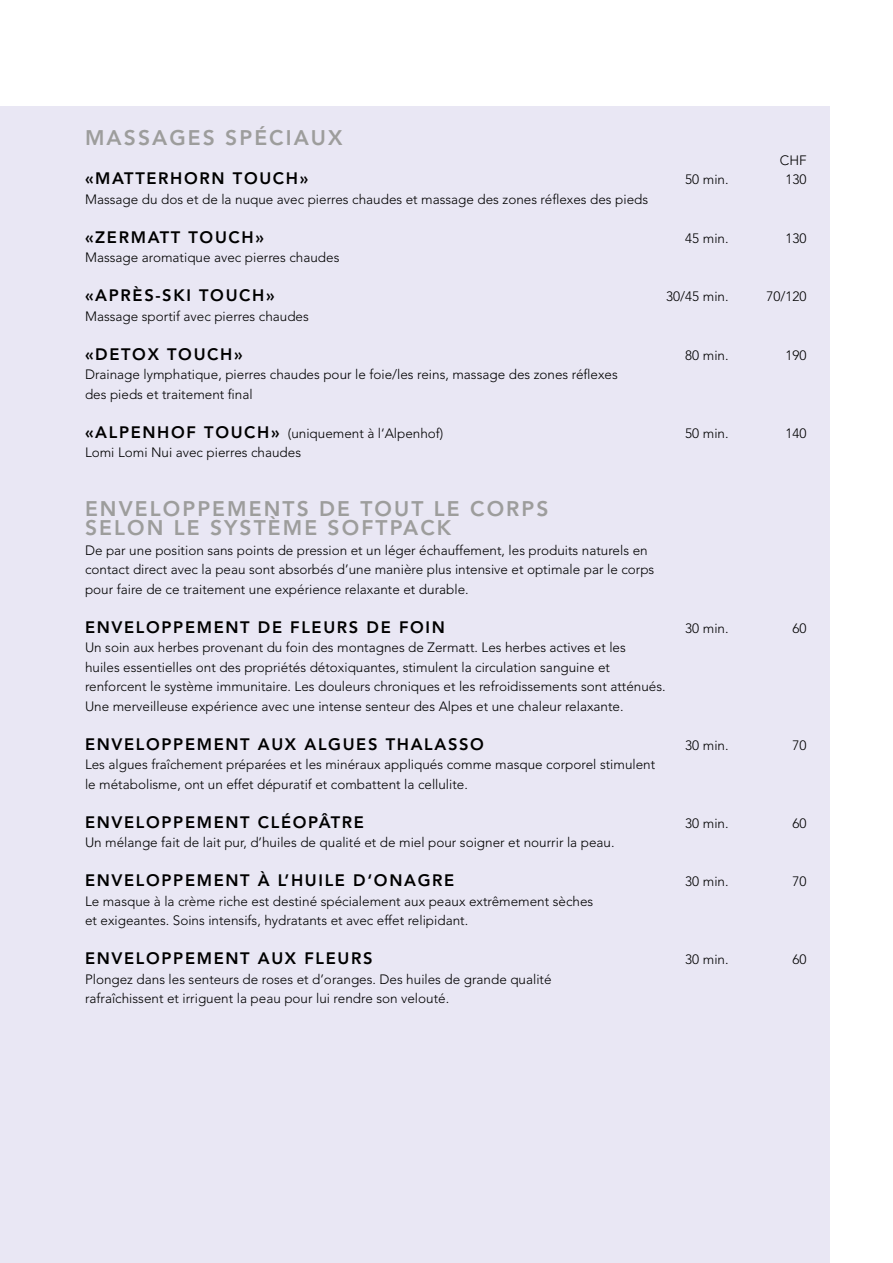
<style>
.page{position:relative;width:893px;height:1263px;background:#fff}
.page>*{position:absolute;margin:0;border:0;box-sizing:border-box;transform-origin:0 0}
.t1{font:800 21px/19.5px "Avenir LT Std";letter-spacing:.1em;color:#9d9d9c}
.t2{font:800 16.5px "Avenir LT Std";letter-spacing:.1em;color:#000}
.t3{font:300 13.5px/19.5px "Avenir LT Std";color:#000}
.s1{font-weight:800;font-size:16.5px}
</style>
<div class="page">
<div style="left:0;top:106px;width:829px;height:1157px;background:#e9e7f4"></div>
<hr style="left:892px;top:106px;width:1px;height:1157px;background:#e9e7f4">
<img style="left:892px;top:574px;width:1px;height:254px">
<h1 class="t1" style="left:85px;top:128px;width:259px">MASSAGES SPÉCIAUX</h1>
<p class="t3" style="left:780px;top:150px;width:28px">CHF</p>
<p class="t2" style="left:85px;top:169px;width:225px">«MATTERHORN TOUCH»</p>
<p class="t3" style="left:685px;top:170px;width:45px">50 min.</p>
<p class="t3" style="left:785px;top:170px;width:23px">130</p>
<p class="t3" style="left:85px;top:189px;width:565px">Massage du dos et de la nuque avec pierres chaudes et massage des zones réflexes des pieds</p>
<p class="t2" style="left:85px;top:227px;width:180px">«ZERMATT TOUCH»</p>
<p class="t3" style="left:685px;top:228px;width:45px">45 min.</p>
<p class="t3" style="left:785px;top:228px;width:23px">130</p>
<p class="t3" style="left:85px;top:248px;width:256px">Massage aromatique avec pierres chaudes</p>
<p class="t2" style="left:85px;top:286px;width:191px">«APRÈS-SKI TOUCH»</p>
<p class="t3" style="left:666px;top:287px;width:64px">30/45 min.</p>
<p class="t3" style="left:766px;top:287px;width:42px">70/120</p>
<p class="t3" style="left:85px;top:306px;width:225px">Massage sportif avec pierres chaudes</p>
<p class="t2" style="left:85px;top:344px;width:159px">«DETOX TOUCH»</p>
<p class="t3" style="left:685px;top:345px;width:45px">80 min.</p>
<p class="t3" style="left:785px;top:345px;width:23px">190</p>
<p class="t3" style="left:85px;top:365px;width:534px">Drainage lymphatique, pierres chaudes pour le foie/les reins, massage des zones réflexes des pieds et traitement final</p>
<p class="t3" style="left:85px;top:423px;width:360px"><span class="s1">«ALPENHOF TOUCH»</span> (uniquement à l‘Alpenhof)</p>
<p class="t3" style="left:685px;top:423px;width:45px">50 min.</p>
<p class="t3" style="left:785px;top:423px;width:23px">140</p>
<p class="t3" style="left:85px;top:443px;width:218px">Lomi Lomi Nui avec pierres chaudes</p>
<h1 class="t1" style="left:85px;top:499px;width:465px">ENVELOPPEMENTS DE TOUT LE CORPS<br>SELON LE SYSTÈME SOFTPACK</h1>
<p class="t3" style="left:85px;top:540px;width:571px">De par une position sans points de pression et un léger échauffement, les produits naturels en contact direct avec la peau sont absorbés d’une manière plus intensive et optimale par le corps pour faire de ce traitement une expérience relaxante et durable.</p>
<p class="t2" style="left:85px;top:617px;width:361px">ENVELOPPEMENT DE FLEURS DE FOIN</p>
<p class="t3" style="left:685px;top:618px;width:45px">30 min.</p>
<p class="t3" style="left:793px;top:618px;width:16px">60</p>
<p class="t3" style="left:85px;top:638px;width:582px">Un soin aux herbes provenant du foin des montagnes de Zermatt. Les herbes actives et les<br>huiles essentielles ont des propriétés détoxiquantes, stimulent la circulation sanguine et renforcent le système immunitaire. Les douleurs chroniques et les refroidissements sont atténués.<br>Une merveilleuse expérience avec une intense senteur des Alpes et une chaleur relaxante.</p>
<p class="t2" style="left:85px;top:734px;width:400px">ENVELOPPEMENT AUX ALGUES THALASSO</p>
<p class="t3" style="left:685px;top:735px;width:45px">30 min.</p>
<p class="t3" style="left:793px;top:735px;width:16px">70</p>
<p class="t3" style="left:85px;top:755px;width:572px">Les algues fraîchement préparées et les minéraux appliqués comme masque corporel stimulent le métabolisme, ont un effet dépuratif et combattent la cellulite.</p>
<p class="t2" style="left:85px;top:812px;width:280px">ENVELOPPEMENT CLÉOPÂTRE</p>
<p class="t3" style="left:685px;top:813px;width:45px">30 min.</p>
<p class="t3" style="left:792px;top:813px;width:16px">60</p>
<p class="t3" style="left:85px;top:833px;width:531px">Un mélange fait de lait pur, d’huiles de qualité et de miel pour soigner et nourrir la peau.</p>
<p class="t2" style="left:85px;top:871px;width:371px">ENVELOPPEMENT À L’HUILE D‘ONAGRE</p>
<p class="t3" style="left:685px;top:872px;width:45px">30 min.</p>
<p class="t3" style="left:793px;top:872px;width:16px">70</p>
<p class="t3" style="left:85px;top:891px;width:510px">Le masque à la crème riche est destiné spécialement aux peaux extrêmement sèches et exigeantes. Soins intensifs, hydratants et avec effet relipidant.</p>
<p class="t2" style="left:85px;top:949px;width:289px">ENVELOPPEMENT AUX FLEURS</p>
<p class="t3" style="left:685px;top:950px;width:45px">30 min.</p>
<p class="t3" style="left:793px;top:950px;width:16px">60</p>
<p class="t3" style="left:85px;top:969px;width:468px">Plongez dans les senteurs de roses et d’oranges. Des huiles de grande qualité rafraîchissent et irriguent la peau pour lui rendre son velouté.</p>
</div>
